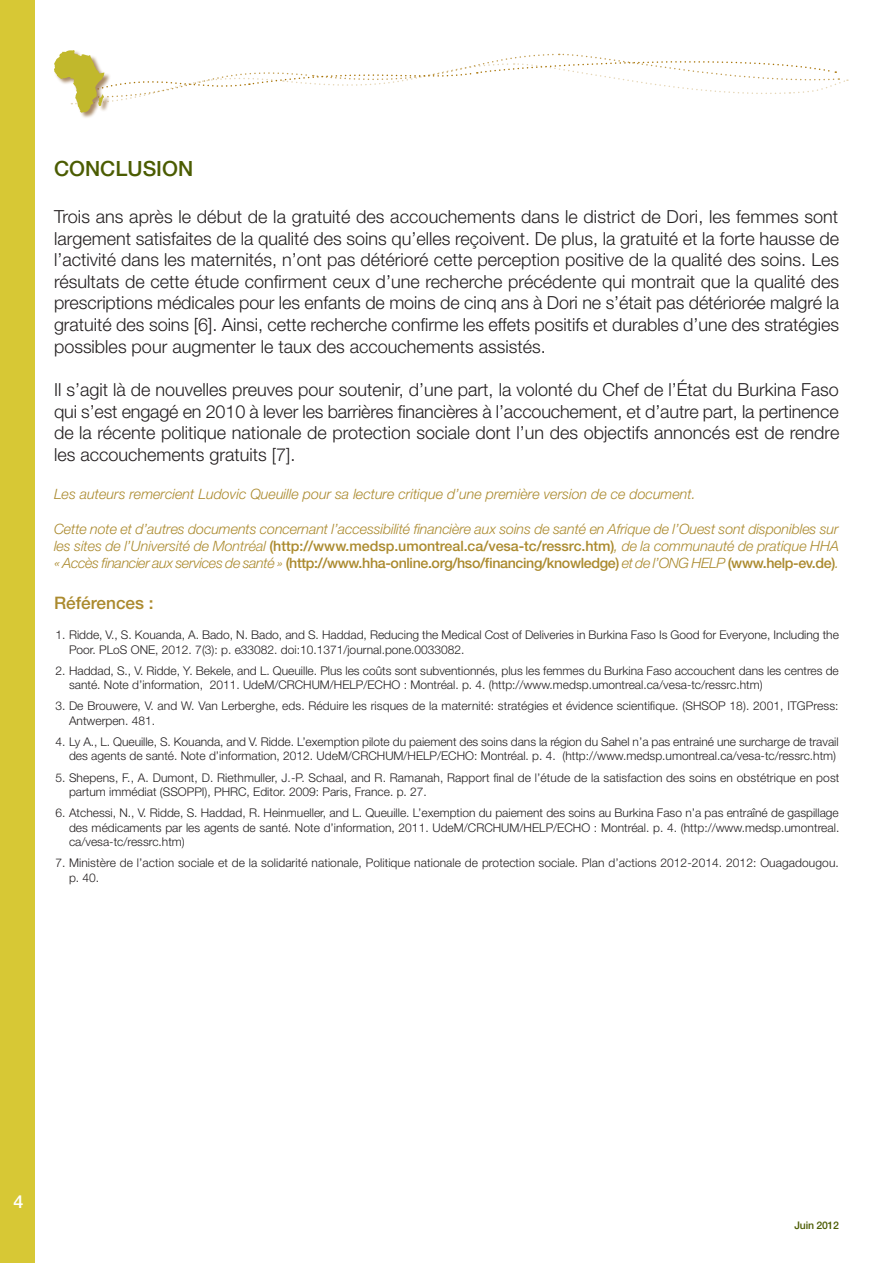
<style>
.page{position:relative;width:893px;height:1263px;background:#fff}
.page>*{position:absolute;margin:0;border:0;box-sizing:border-box;transform-origin:0 0}
.t1{font:500 21px "Helvetica Neue LT Std";color:#4b5c02}
.t2{font:300 18px/21.6px "Helvetica Neue LT Std";color:#231f20;text-align:justify}
.t3{font:500 18px "Helvetica Neue LT Std";color:#fff}
.t4{font:500 17.25px "Helvetica Neue LT Std";color:#ab8a2e}
.t5{font:italic 300 14.25px/17.1px "Helvetica Neue LT Std";color:#ab8a2e;text-align:justify}
.toc3{font:300 12px/14.4px "Helvetica Neue LT Std";color:#231f20}
.t6{font:500 10.5px "Helvetica Neue LT Std";letter-spacing:-.025em;color:#4b5c02}
.s1{font-weight:500;font-style:normal}
</style>
<div class="page">
<div style="left:0;top:0;width:35px;height:1263px;background:#d7c835"></div>
<div style="left:54px;top:50px;width:57px;height:69px;background:#8d6437;opacity:.75"></div>
<svg style="left:54px;top:50px;width:794px;height:63px"></svg>
<p class="t1" style="left:54px;top:156px;width:141px">CONCLUSION</p>
<p class="t2" style="left:54px;top:205px;width:787px">Trois ans après le début de la gratuité des accouchements dans le district de Dori, les femmes sont largement satisfaites de la qualité des soins qu’elles reçoivent. De plus, la gratuité et la forte hausse de l’activité dans les maternités, n’ont pas détérioré cette perception positive de la qualité des soins. Les résultats de cette étude confirment ceux d’une recherche précédente qui montrait que la qualité des prescriptions médicales pour les enfants de moins de cinq ans à Dori ne s’était pas détériorée malgré la gratuité des soins [6]. Ainsi, cette recherche confirme les effets positifs et durables d’une des stratégies possibles pour augmenter le taux des accouchements assistés.</p>
<p class="t2" style="left:54px;top:378px;width:787px">Il s’agit là de nouvelles preuves pour soutenir, d’une part, la volonté du Chef de l’État du Burkina Faso qui s’est engagé en 2010 à lever les barrières financières à l’accouchement, et d’autre part, la pertinence de la récente politique nationale de protection sociale dont l’un des objectifs annoncés est de rendre les accouchements gratuits [7].</p>
<p class="t5" style="left:54px;top:486px;width:643px">Les auteurs remercient Ludovic Queuille pour sa lecture critique d’une première version de ce document.</p>
<p class="t5" style="left:54px;top:520px;width:787px">Cette note et d’autres documents concernant l’accessibilité financière aux soins de santé en Afrique de l’Ouest sont disponibles sur les sites de l’Université de Montréal <span class="s1">(http://www.medsp.umontreal.ca/vesa-tc/ressrc.htm)</span>, de la communauté de pratique HHA « Accès financier aux services de santé » <span class="s1">(http://www.hha-online.org/hso/financing/knowledge)</span> et de l’ONG HELP <span class="s1">(www.help-ev.de)</span>.</p>
<p class="t4" style="left:54px;top:593px;width:101px">Références :</p>
<p class="toc3" style="left:69px;top:628px;width:771px;text-indent:-14px">1. Ridde, V., S. Kouanda, A. Bado, N. Bado, and S. Haddad, Reducing the Medical Cost of Deliveries in Burkina Faso Is Good for Everyone, Including the<br>Poor. PLoS ONE, 2012. 7(3): p. e33082. doi:10.1371/journal.pone.0033082.</p>
<p class="toc3" style="left:69px;top:663px;width:771px;text-indent:-14px">2. Haddad, S., V. Ridde, Y. Bekele, and L. Queuille. Plus les coûts sont subventionnés, plus les femmes du Burkina Faso accouchent dans les centres de santé. Note d’information, 2011. UdeM/CRCHUM/HELP/ECHO : Montréal. p. 4. (http://www.medsp.umontreal.ca/vesa-tc/ressrc.htm)</p>
<p class="toc3" style="left:69px;top:699px;width:771px;text-indent:-14px">3. De Brouwere, V. and W. Van Lerberghe, eds. Réduire les risques de la maternité: stratégies et évidence scientifique. (SHSOP 18). 2001, ITGPress:<br>Antwerpen. 481.</p>
<p class="toc3" style="left:55px;top:734px;width:785px;text-align:right">4. Ly A., L. Queuille, S. Kouanda, and V. Ridde. L’exemption pilote du paiement des soins dans la région du Sahel n’a pas entrainé une surcharge de travail des agents de santé. Note d’information, 2012. UdeM/CRCHUM/HELP/ECHO: Montréal. p. 4. (http://www.medsp.umontreal.ca/vesa-tc/ressrc.htm)</p>
<p class="toc3" style="left:69px;top:770px;width:772px;text-indent:-14px">5. Shepens, F., A. Dumont, D. Riethmuller, J.-P. Schaal, and R. Ramanah, Rapport final de l’étude de la satisfaction des soins en obstétrique en post partum immédiat (SSOPPI), PHRC, Editor. 2009: Paris, France. p. 27.</p>
<p class="toc3" style="left:69px;top:805px;width:772px;text-align:justify;text-indent:-14px">6. Atchessi, N., V. Ridde, S. Haddad, R. Heinmueller, and L. Queuille. L’exemption du paiement des soins au Burkina Faso n’a pas entraîné de gaspillage des médicaments par les agents de santé. Note d’information, 2011. UdeM/CRCHUM/HELP/ECHO : Montréal. p. 4. (http://www.medsp.umontreal. ca/vesa-tc/ressrc.htm)</p>
<p class="toc3" style="left:69px;top:855px;width:771px;text-indent:-14px">7. Ministère de l’action sociale et de la solidarité nationale, Politique nationale de protection sociale. Plan d’actions 2012-2014. 2012: Ouagadougou. p. 40.</p>
<p class="t3" style="left:14px;top:1191px;width:12px">4</p>
<p class="t6" style="left:795px;top:1219px;width:46px">Juin 2012</p>
</div>
